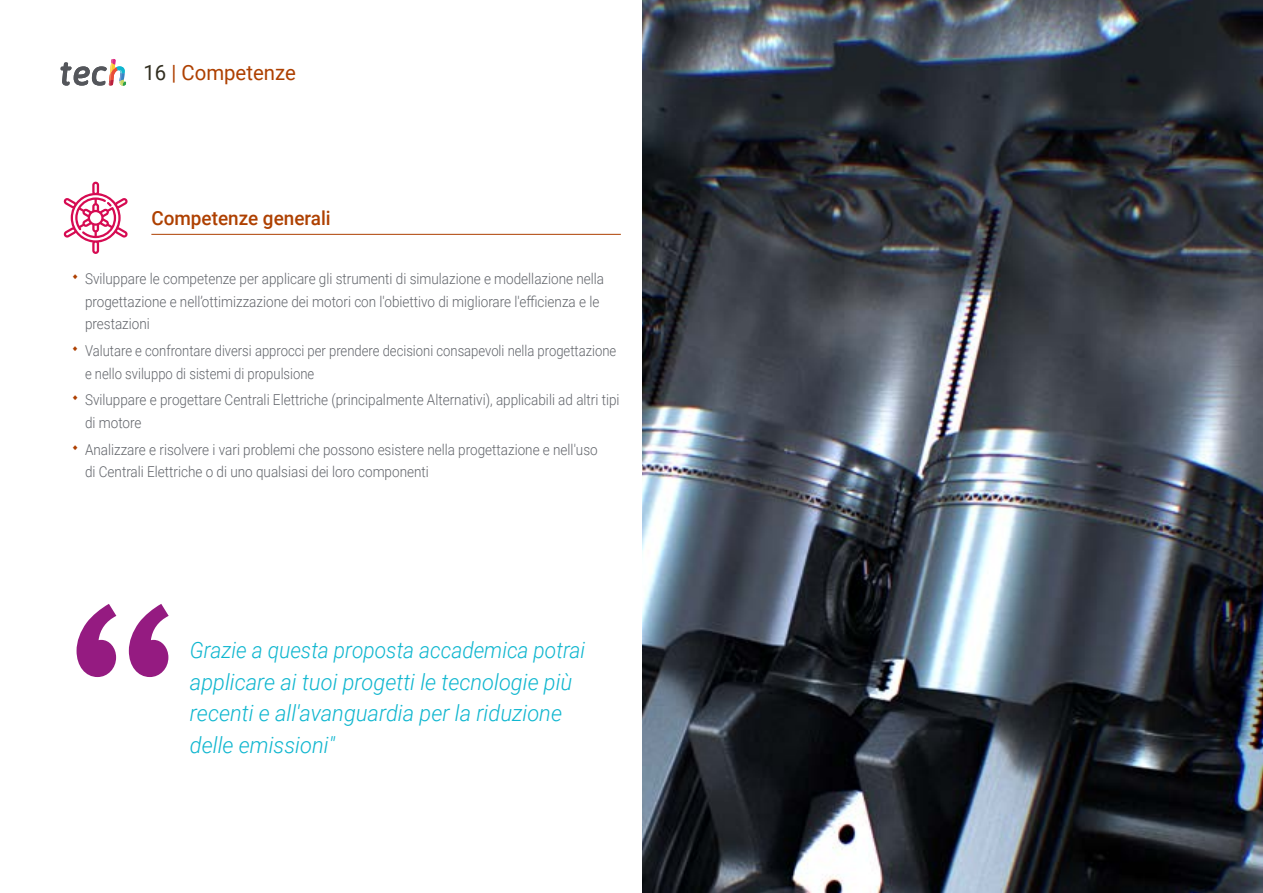
<style>
.page{position:relative;width:1263px;height:893px;background:#fff}
.page>*{position:absolute;margin:0;border:0;box-sizing:border-box;transform-origin:0 0}
.t1{font:italic 300 22.5px/31.5px "Roboto";color:#0fb6cf;scale:.93 1}
.t2{font:21px "Roboto";color:#ae4000}
.t3{font:500 19.5px "Roboto";color:#ae4000}
.t4{font:300 15px/22.5px "Roboto";color:#61646a;scale:.9 1}
.t5{font:300 15px/22.5px "Roboto";color:#61646a;scale:.87 1}
.s1{color:#312e20}
</style>
<div class="page">
<hr style="left:151px;top:234px;width:470px;height:1px;background:#ae4000">
<svg style="left:63px;top:182px;width:65px;height:72px"></svg>
<img style="left:642px;top:0;width:621px;height:893px">
<svg style="left:77px;top:604px;width:92px;height:73px"></svg>
<svg style="left:61px;top:59px;width:65px;height:27px"></svg>
<h2 class="t2" style="left:144px;top:57px;width:154px"><span class="s1">16</span> | Competenze</h2>
<h3 class="t3" style="left:151px;top:205px;width:181px">Competenze generali</h3>
<p class="t4" style="left:85px;top:267px;width:578px">Sviluppare le competenze per applicare gli strumenti di simulazione e modellazione nella progettazione e nell’ottimizzazione dei motori con l'obiettivo di migliorare l'efficienza e le prestazioni</p>
<p class="t5" style="left:85px;top:339px;width:612px">Valutare e confrontare diversi approcci per prendere decisioni consapevoli nella progettazione e nello sviluppo di sistemi di propulsione</p>
<p class="t4" style="left:85px;top:388px;width:595px">Sviluppare e progettare Centrali Elettriche (principalmente Alternativi), applicabili ad altri tipi di motore</p>
<p class="t4" style="left:85px;top:438px;width:571px">Analizzare e risolvere i vari problemi che possono esistere nella progettazione e nell'uso di Centrali Elettriche o di uno qualsiasi dei loro componenti</p>
<h1 class="t1" style="left:190px;top:634px;width:426px">Grazie a questa proposta accademica potrai applicare ai tuoi progetti le tecnologie più recenti e all'avanguardia per la riduzione delle emissioni"</h1>
</div>
